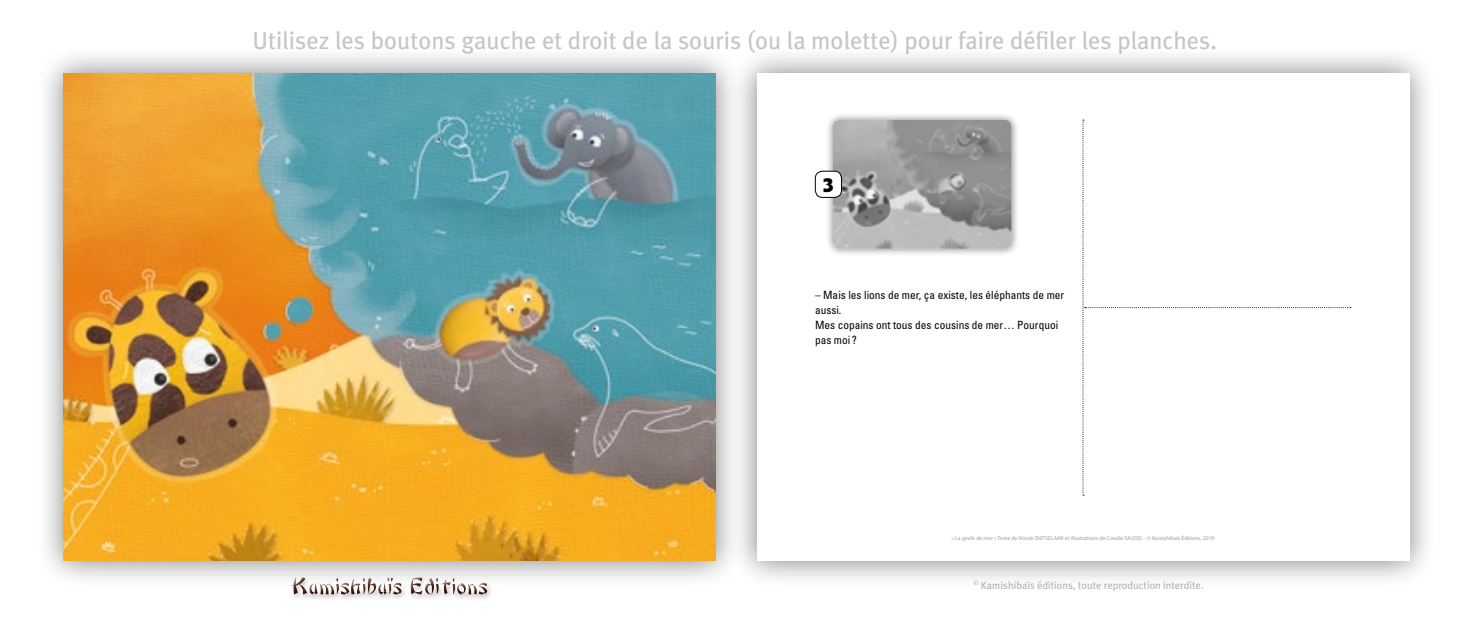
<style>
.page{position:relative;width:1474px;height:621px;background:#fff}
.page>*{position:absolute;margin:0;border:0;box-sizing:border-box;transform-origin:0 0}
.t1{font:24.5px "Meta Plus";color:#c6c6c6}
.t2{font:900 22.05px "Goudy Sans";color:#000}
.t3{font:condensed 11.38px/15px "Univers LT Std";color:#000}
.t4{font:10.5px "Meta Plus";color:#b3b2b2}
.t5{font:5.6px "Myriad Pro";color:#9d9d9c}
</style>
<div class="page">
<div style="left:284px;top:576px;width:216px;height:31px;background:#000;opacity:.75"></div>
<div style="left:729px;top:45px;width:707px;height:543px;background:#000;opacity:.5"></div>
<div style="left:756px;top:73px;width:653px;height:487px;background:#fff"></div>
<svg style="left:1082px;top:120px;width:268px;height:375px"></svg>
<div style="left:825px;top:112px;width:194px;height:144px;background:#000;opacity:.5"></div>
<img style="left:833px;top:120px;width:178px;height:128px">
<div style="left:815px;top:171px;width:26px;height:26px;background:#fff;border-radius:7px"></div>
<div style="left:815px;top:171px;width:26px;height:26px;border:1px solid #000;border-radius:7px"></div>
<svg style="left:1421px;top:566px;width:8px;height:7px"></svg>
<div style="left:35px;top:45px;width:707px;height:543px;background:#000;opacity:.5"></div>
<img style="left:63px;top:73px;width:652px;height:487px">
<svg style="left:720px;top:73px;width:8px;height:4px"></svg>
<svg style="left:720px;top:565px;width:8px;height:7px"></svg>
<h1 class="t1" style="left:252px;top:26px;width:965px">Utilisez les boutons gauche et droit de la souris (ou la molette) pour faire défiler les planches.</h1>
<h2 class="t2" style="left:822px;top:171px;width:13px">3</h2>
<p class="t3" style="left:815px;top:286px;width:251px">– Mais les lions de mer, ça existe, les éléphants de mer aussi.<br>Mes copains ont tous des cousins de mer… Pourquoi pas moi ?</p>
<p class="t5" style="left:951px;top:534px;width:264px">« La girafe de mer » Texte de Nicole SNITSELAAR et illustrations de Coralie SAUDO – © Kamishibaïs Éditions, 2019</p>
<p class="t4" style="left:973px;top:578px;width:231px"><sup>©</sup> Kamishibaïs éditions, toute reproduction interdite.</p>
</div>
